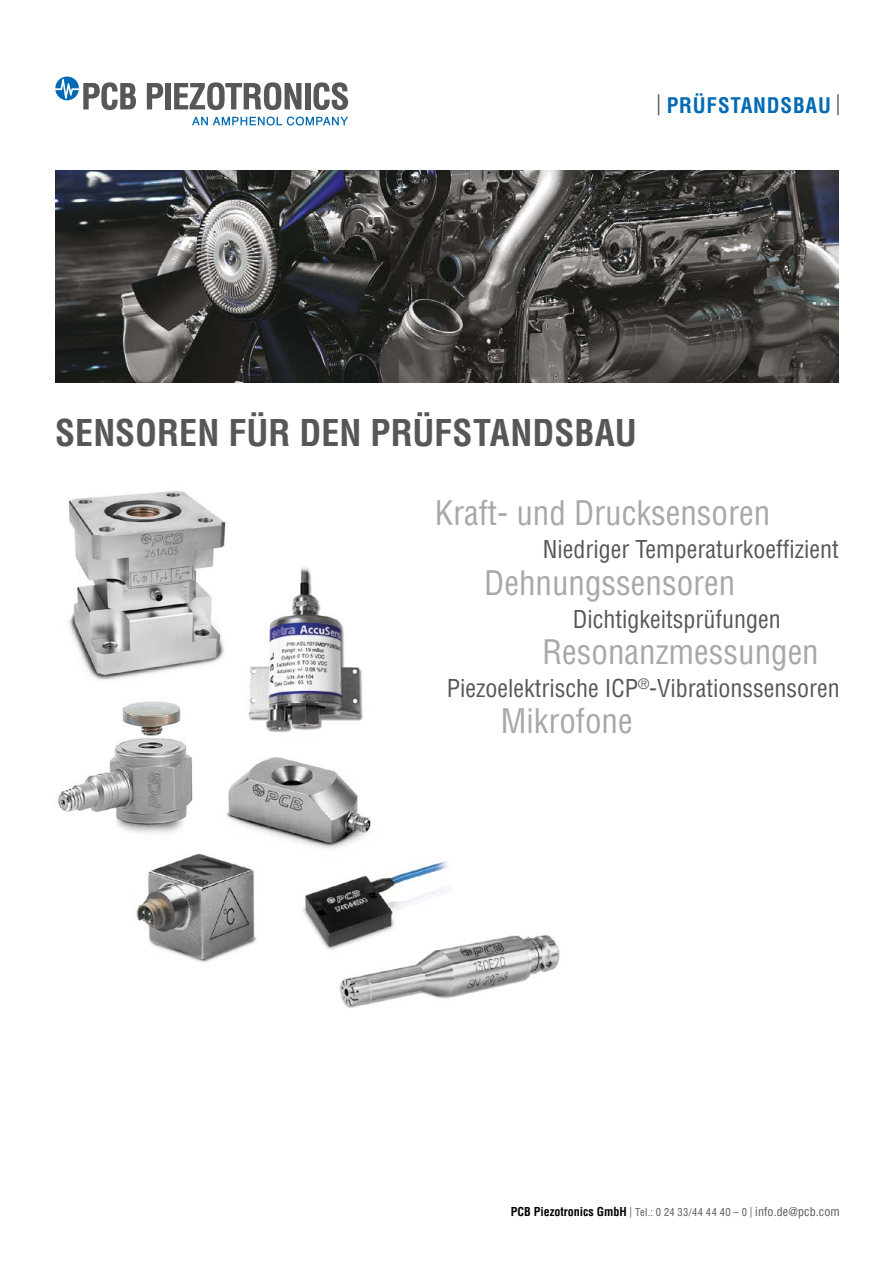
<style>
.page{position:relative;width:893px;height:1263px;background:#fff}
.page>*{position:absolute;margin:0;border:0;box-sizing:border-box;transform-origin:0 0}
.t1{font:700 condensed 36px "Helvetica LT Pro";color:#575756}
.t2{font:condensed 33px "Helvetica LT Pro";color:#a8a8a7}
.t3{font:condensed 24px "Helvetica LT Pro";color:#575756}
.t4{font:700 condensed 21px "Helvetica LT Pro";letter-spacing:.04em;color:#006ab4}
.t5{font:condensed 10.5px "Helvetica LT Pro";letter-spacing:.045em;color:#575756}
.s1{font-weight:400;color:#575756}
.s2{font-weight:700;font-size:12px;color:#000}
.s3{font-size:12px}
</style>
<div class="page">
<img style="left:55px;top:170px;width:783px;height:213px">
<svg style="left:192px;top:117px;width:156px;height:9px"></svg>
<svg style="left:55px;top:77px;width:81px;height:33px"></svg>
<svg style="left:147px;top:83px;width:16px;height:26px"></svg>
<div style="left:165px;top:83px;width:6px;height:26px;background:#575756"></div>
<svg style="left:174px;top:82px;width:127px;height:28px"></svg>
<div style="left:305px;top:83px;width:5px;height:26px;background:#575756"></div>
<svg style="left:313px;top:82px;width:35px;height:28px"></svg>
<img style="left:58px;top:491px;width:502px;height:517px">
<p class="t4" style="left:656px;top:91px;width:186px"><span class="s1">|</span> PRÜFSTANDSBAU <span class="s1">|</span></p>
<h1 class="t1" style="left:55px;top:409px;width:583px">SENSOREN FÜR DEN PRÜFSTANDSBAU</h1>
<h2 class="t2" style="left:435px;top:493px;width:337px">Kraft- und Drucksensoren</h2>
<p class="t3" style="left:543px;top:535px;width:298px">Niedriger Temperaturkoeffizient</p>
<h2 class="t2" style="left:484px;top:562px;width:253px">Dehnungssensoren</h2>
<p class="t3" style="left:573px;top:604px;width:209px">Dichtigkeitsprüfungen</p>
<h2 class="t2" style="left:542px;top:631px;width:278px">Resonanzmessungen</h2>
<p class="t3" style="left:447px;top:673px;width:395px">Piezoelektrische ICP<sup>®</sup>-Vibrationssensoren</p>
<h2 class="t2" style="left:501px;top:700px;width:133px">Mikrofone</h2>
<p class="t5" style="left:511px;top:1206px;width:331px"><span class="s2">PCB Piezotronics GmbH</span> | Tel.: 0 24 33/44 44 40 – 0 | <span class="s3">info.de@pcb.com</span></p>
</div>
